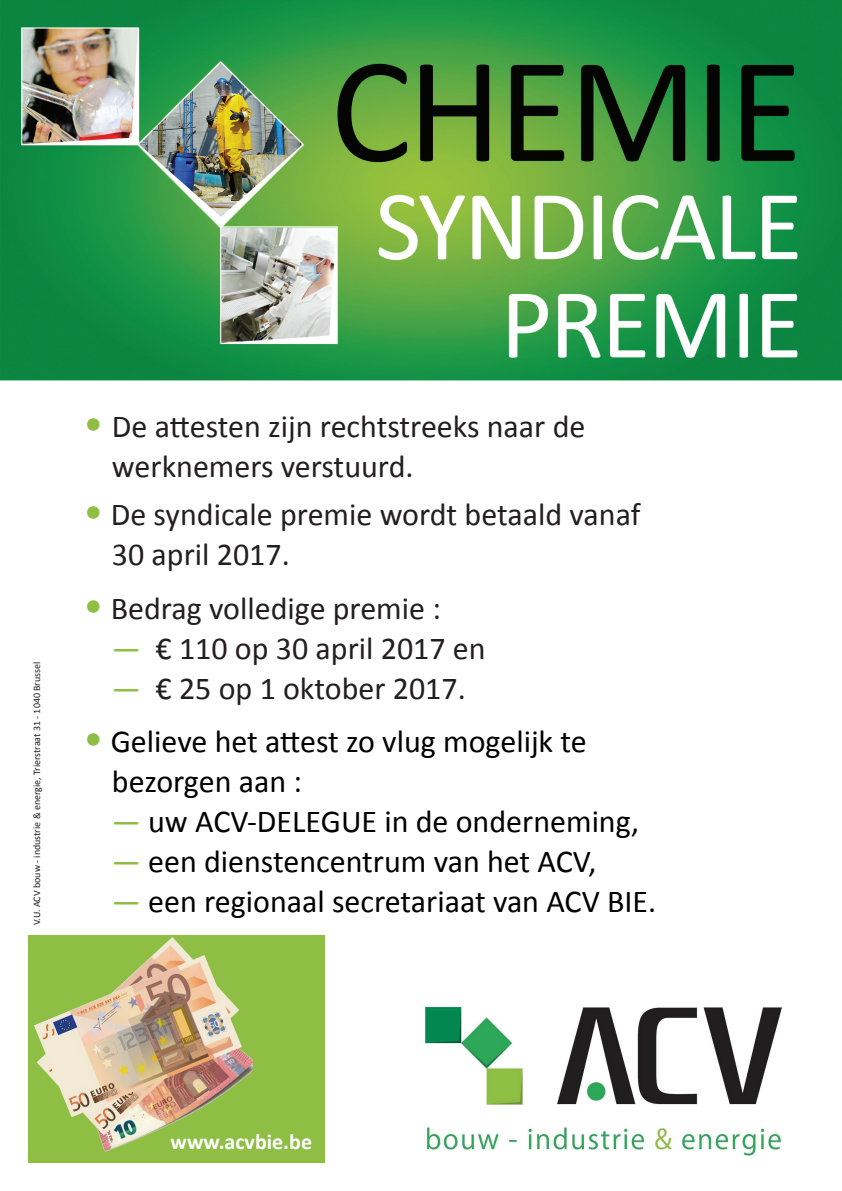
<style>
.page{position:relative;width:842px;height:1191px;background:#fff}
.page>*{position:absolute;margin:0;border:0;box-sizing:border-box;transform-origin:0 0}
.t1{font:32px/40px "Calibri";color:#231f20}
.t2{font:32px/40px "Calibri";color:#000}
.t3{font:700 22px "Calibri";color:#fff}
.t4{font:10px "Calibri";color:#231f20}
.s1{font-size:40px;color:#8ebf44}
.s2{color:#8ebf44}
</style>
<div class="page">
<img style="left:0;top:0;width:842px;height:1163px">
<div style="left:28px;top:935px;width:297px;height:227px;background:#8ebf44"></div>
<img style="left:21px;top:920px;width:232px;height:232px">
<img style="left:417px;top:999px;width:372px;height:163px">
<p class="t4" style="left:30px;top:925px;width:265px;rotate:-90deg">V.U. ACV bouw - industrie &amp; energie, Trierstraat 31 - 1040 Brussel</p>
<p class="t1" style="left:112px;top:406px;width:475px;text-indent:-28px"><span class="s1">•</span> De attesten zijn rechtstreeks naar de werknemers verstuurd.</p>
<p class="t1" style="left:112px;top:494px;width:530px;text-indent:-28px"><span class="s1">•</span> De syndicale premie wordt betaald vanaf<br>30 april 2017.</p>
<p class="t1" style="left:84px;top:588px;width:359px"><span class="s1">•</span> Bedrag volledige premie :</p>
<p class="t1" style="left:112px;top:628px;width:375px"><span class="s2">—</span> € 110 op 30 april 2017 en</p>
<p class="t1" style="left:112px;top:668px;width:355px"><span class="s2">—</span> € 25 op 1 oktober 2017.</p>
<p class="t2" style="left:112px;top:722px;width:476px;text-indent:-28px"><span class="s1">•</span> Gelieve het attest zo vlug mogelijk te bezorgen aan :</p>
<p class="t2" style="left:112px;top:802px;width:529px"><span class="s2">—</span> uw ACV-DELEGUE in de onderneming,</p>
<p class="t2" style="left:112px;top:842px;width:486px"><span class="s2">—</span> een dienstencentrum van het ACV,</p>
<p class="t2" style="left:112px;top:882px;width:546px"><span class="s2">—</span> een regionaal secretariaat van ACV BIE.</p>
<p class="t3" style="left:170px;top:1127px;width:143px">www.acvbie.be</p>
</div>
